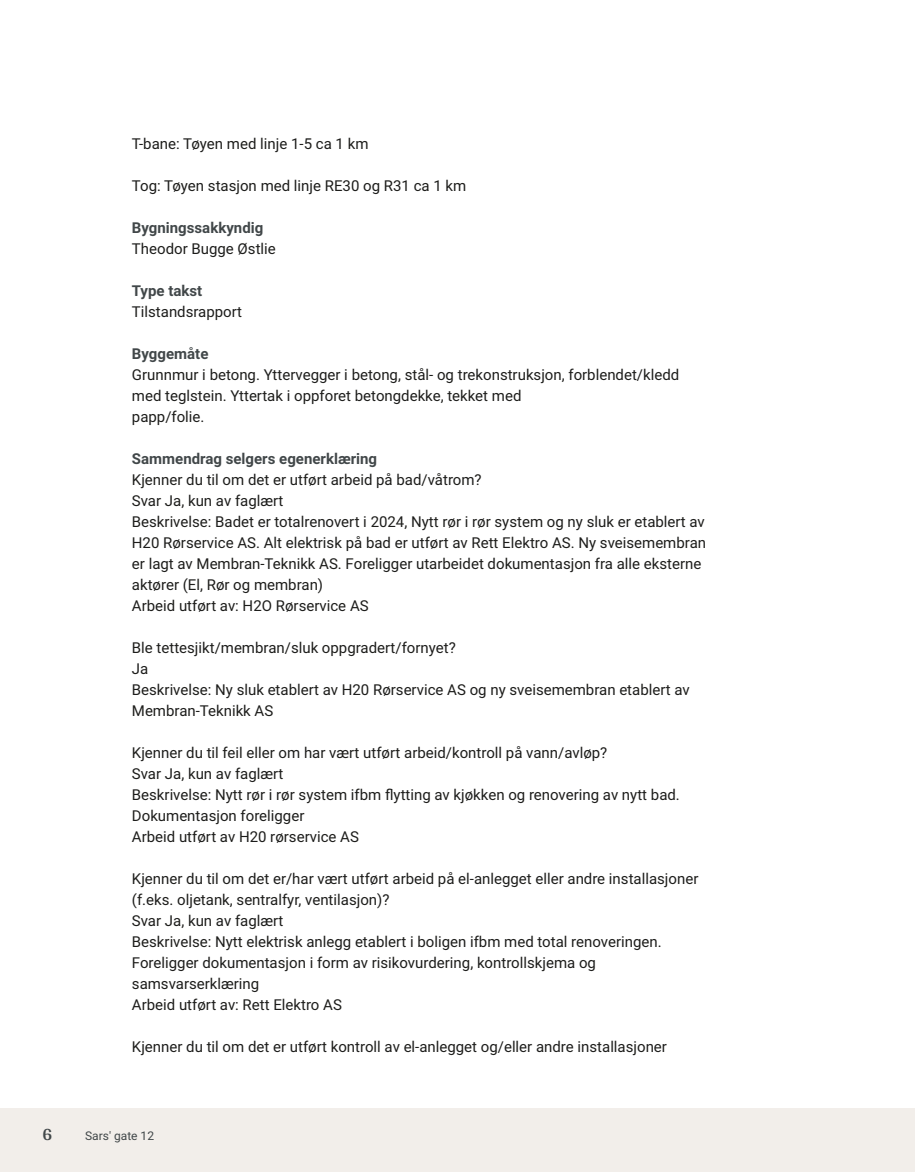
<style>
.page{position:relative;width:915px;height:1172px;background:#fff}
.page>*{position:absolute;margin:0;border:0;box-sizing:border-box;transform-origin:0 0}
.t1{font:700 18px "Arya";color:#414749}
.t2{font:15px/21px "Roboto Vitec";color:#1d1d1b}
.t3{font:700 15px "Roboto Vitec";color:#414749}
.t4{font:12px "Roboto Vitec";color:#414749}
</style>
<div class="page">
<div style="left:0;top:1108px;width:914px;height:64px;background:#f2eeea"></div>
<p class="t2" style="left:132px;top:132px;width:238px">T‑bane: Tøyen med linje 1‑5 ca 1 km</p>
<p class="t2" style="left:132px;top:174px;width:336px">Tog: Tøyen stasjon med linje RE30 og R31 ca 1 km</p>
<p class="t3" style="left:132px;top:217px;width:133px">Bygningssakkyndig</p>
<p class="t2" style="left:132px;top:237px;width:145px">Theodor Bugge Østlie</p>
<p class="t3" style="left:132px;top:280px;width:72px">Type takst</p>
<p class="t2" style="left:132px;top:300px;width:112px">Tilstandsrapport</p>
<p class="t3" style="left:132px;top:343px;width:78px">Byggemåte</p>
<p class="t2" style="left:132px;top:363px;width:548px">Grunnmur i betong. Yttervegger i betong, stål‑ og trekonstruksjon, forblendet/kledd med teglstein. Yttertak i oppforet betongdekke, tekket med<br>papp/folie.</p>
<p class="t3" style="left:132px;top:448px;width:247px">Sammendrag selgers egenerklæring</p>
<p class="t2" style="left:132px;top:468px;width:575px">Kjenner du til om det er utført arbeid på bad/våtrom?<br>Svar Ja, kun av faglært<br>Beskrivelse: Badet er totalrenovert i 2024, Nytt rør i rør system og ny sluk er etablert av H20 Rørservice AS. Alt elektrisk på bad er utført av Rett Elektro AS. Ny sveisemembran er lagt av Membran‑Teknikk AS. Foreligger utarbeidet dokumentasjon fra alle eksterne aktører (El, Rør og membran)<br>Arbeid utført av: H2O Rørservice AS</p>
<p class="t2" style="left:132px;top:636px;width:559px">Ble tettesjikt/membran/sluk oppgradert/fornyet?<br>Ja<br>Beskrivelse: Ny sluk etablert av H20 Rørservice AS og ny sveisemembran etablert av Membran‑Teknikk AS</p>
<p class="t2" style="left:132px;top:741px;width:549px">Kjenner du til feil eller om har vært utført arbeid/kontroll på vann/avløp?<br>Svar Ja, kun av faglært<br>Beskrivelse: Nytt rør i rør system ifbm flytting av kjøkken og renovering av nytt bad.<br>Dokumentasjon foreligger<br>Arbeid utført av H20 rørservice AS</p>
<p class="t2" style="left:132px;top:867px;width:567px">Kjenner du til om det er/har vært utført arbeid på el‑anlegget eller andre installasjoner (f.eks. oljetank, sentralfyr, ventilasjon)?<br>Svar Ja, kun av faglært<br>Beskrivelse: Nytt elektrisk anlegg etablert i boligen ifbm med total renoveringen.<br>Foreligger dokumentasjon i form av risikovurdering, kontrollskjema og samsvarserklæring<br>Arbeid utført av: Rett Elektro AS</p>
<p class="t2" style="left:132px;top:1035px;width:536px">Kjenner du til om det er utført kontroll av el‑anlegget og/eller andre installasjoner</p>
<p class="t1" style="left:43px;top:1123px;width:11px">6</p>
<p class="t4" style="left:85px;top:1127px;width:70px">Sars' gate 12</p>
</div>
